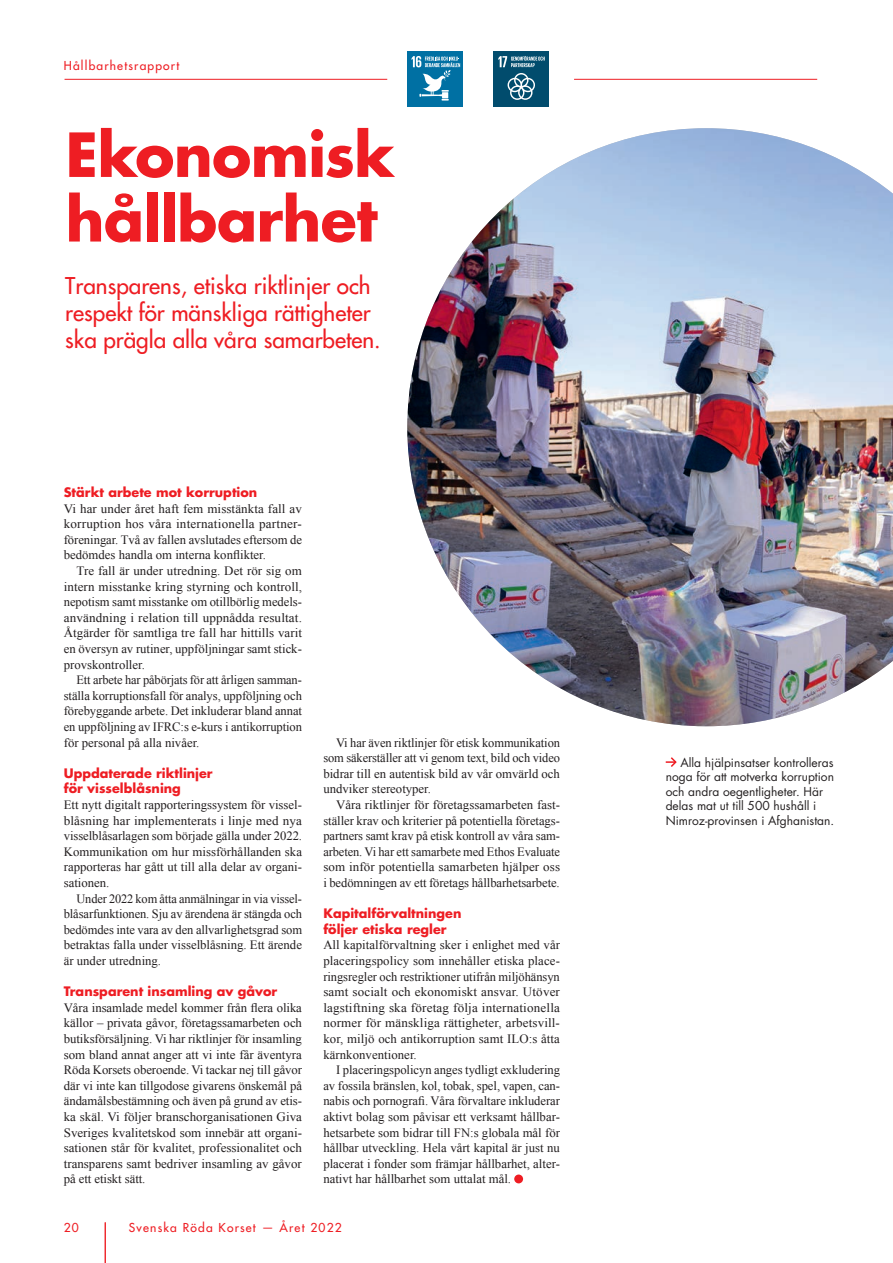
<style>
.page{position:relative;width:893px;height:1263px;background:#fff}
.page>*{position:absolute;margin:0;border:0;box-sizing:border-box;transform-origin:0 0}
.Rubrik_Stor_Röd{font:700 59.1px "Futura Std";letter-spacing:-.015em;color:#ee1d23}
.Ingress{font:500 22.5px/27px "Futura Std";color:#ee1d23}
.Brödtext{font:12.75px/15.6px "Times New Roman";color:#231f20;text-align:justify}
.Brödtext_ej_indrag{font:12.75px/15.6px "Times New Roman";color:#231f20;text-align:justify}
.Brödtext_ej_indrag-2{font:700 12.75px/15.6px "Futura Std";color:#ee1d23}
.Bildtext{font:12px/14.4px "Futura Std";color:#231f20}
.Vinjett_vänster{font:500 12px "Futura Std";letter-spacing:.1em;color:#ee1d23}
</style>
<div class="page">
<img style="left:407px;top:128px;width:486px;height:598px">
<hr style="left:105px;top:1222px;width:1px;height:41px;background:#ee1d23">
<div style="left:514px;top:1174px;width:9px;height:9px;background:#ee1d23;border-radius:50%"></div>
<hr style="left:574px;top:79px;width:243px;height:1px;background:#ee1d23">
<hr style="left:65px;top:79px;width:322px;height:1px;background:#ee1d23">
<div style="left:407px;top:51px;width:56px;height:56px;background:#0070a3"></div>
<svg style="left:412px;top:56px;width:48px;height:45px"></svg>
<div style="left:493px;top:51px;width:56px;height:56px;background:#014c6d"></div>
<svg style="left:508px;top:73px;width:27px;height:27px"></svg>
<svg style="left:498px;top:56px;width:47px;height:11px"></svg>
<svg style="left:666px;top:757px;width:11px;height:10px"></svg>
<p class="Vinjett_vänster" style="left:64px;top:58px;width:117px">Hållbarhetsrapport</p>
<p class="Rubrik_Stor_Röd" style="left:66px;top:115px;width:331px">Ekonomisk</p>
<p class="Rubrik_Stor_Röd" style="left:66px;top:180px;width:313px">hållbarhet</p>
<p class="Ingress" style="left:65px;top:272px;width:317px">Transparens, etiska riktlinjer och respekt för mänskliga rättigheter ska prägla alla våra samarbeten.</p>
<p class="Brödtext_ej_indrag-2" style="left:64px;top:484px;width:195px">Stärkt arbete mot korruption</p>
<p class="Brödtext_ej_indrag" style="left:64px;top:500px;width:240px">Vi har under året haft fem misstänkta fall av korruption hos våra internationella partner&shy;föreningar. Två av fallen avslutades eftersom de bedömdes handla om interna konflikter.</p>
<p class="Brödtext" style="left:64px;top:563px;width:240px;text-indent:13px">Tre fall är under utredning. Det rör sig om intern misstanke kring styrning och kontroll, nepotism samt misstanke om otillbörlig medels&shy;användning i relation till uppnådda resultat.<br>Åtgärder för samtliga tre fall har hittills varit en översyn av rutiner, uppföljningar samt stick&shy;provskontroller.</p>
<p class="Brödtext" style="left:64px;top:672px;width:240px;text-indent:13px">Ett arbete har påbörjats för att årligen samman&shy;ställa korruptionsfall för analys, uppföljning och förebyggande arbete. Det inkluderar bland annat en uppföljning av IFRC:s e-kurs i antikorruption för personal på alla nivåer.</p>
<p class="Brödtext_ej_indrag-2" style="left:64px;top:765px;width:150px">Uppdaterade riktlinjer för visselblåsning</p>
<p class="Brödtext_ej_indrag" style="left:64px;top:797px;width:240px">Ett nytt digitalt rapporteringssystem för vissel&shy;blåsning har implementerats i linje med nya visselblåsarlagen som började gälla under 2022.<br>Kommunikation om hur missförhållanden ska rapporteras har gått ut till alla delar av organi&shy;sationen.</p>
<p class="Brödtext" style="left:64px;top:890px;width:240px;text-indent:13px">Under 2022 kom åtta anmälningar in via vissel&shy;blåsarfunktionen. Sju av ärendena är stängda och bedömdes inte vara av den allvarlighetsgrad som betraktas falla under visselblåsning. Ett ärende är under utredning.</p>
<p class="Brödtext_ej_indrag-2" style="left:64px;top:983px;width:215px">Transparent insamling av gåvor</p>
<p class="Brödtext_ej_indrag" style="left:64px;top:999px;width:240px">Våra insamlade medel kommer från flera olika källor – privata gåvor, företagssamarbeten och butiksförsäljning. Vi har riktlinjer för insamling som bland annat anger att vi inte får äventyra Röda Korsets oberoende. Vi tackar nej till gåvor där vi inte kan tillgodose givarens önskemål på ändamålsbestämning och även på grund av etis&shy;ka skäl. Vi följer branschorganisationen Giva Sveriges kvalitetskod som innebär att organi&shy;sationen står för kvalitet, professionalitet och transparens samt bedriver insamling av gåvor på ett etiskt sätt.</p>
<p class="Brödtext" style="left:323px;top:734px;width:238px;text-indent:13px">Vi har även riktlinjer för etisk kommunikation som säkerställer att vi genom text, bild och video bidrar till en autentisk bild av vår omvärld och undviker stereotyper.</p>
<p class="Brödtext" style="left:323px;top:797px;width:238px;text-indent:13px">Våra riktlinjer för företagssamarbeten fast&shy;ställer krav och kriterier på potentiella företags&shy;partners samt krav på etisk kontroll av våra sam&shy;arbeten. Vi har ett samarbete med Ethos Evaluate som inför potentiella samarbeten hjälper oss i bedömningen av ett företags hållbarhetsarbete.</p>
<p class="Brödtext_ej_indrag-2" style="left:323px;top:905px;width:140px">Kapitalförvaltningen följer etiska regler</p>
<p class="Brödtext_ej_indrag" style="left:323px;top:937px;width:238px">All kapitalförvaltning sker i enlighet med vår placeringspolicy som innehåller etiska place&shy;ringsregler och restriktioner utifrån miljöhänsyn samt socialt och ekonomiskt ansvar. Utöver lagstiftning ska företag följa internationella normer för mänskliga rättigheter, arbetsvill&shy;kor, miljö och antikorruption samt ILO:s åtta kärnkonventioner.</p>
<p class="Brödtext" style="left:323px;top:1062px;width:238px;text-indent:13px">I placeringspolicyn anges tydligt exkludering av fossila bränslen, kol, tobak, spel, vapen, can&shy;nabis och pornografi. Våra förvaltare inkluderar aktivt bolag som påvisar ett verksamt hållbar&shy;hetsarbete som bidrar till FN:s globala mål för hållbar utveckling. Hela vårt kapital är just nu placerat i fonder som främjar hållbarhet, alter&shy;nativt har hållbarhet som uttalat mål.</p>
<p class="Vinjett_vänster" style="left:64px;top:1220px;width:17px">20</p>
<p class="Vinjett_vänster" style="left:129px;top:1220px;width:214px">Svenska Röda Korset — Året 2022</p>
<p class="Bildtext" style="left:666px;top:755px;width:170px;text-indent:15px">Alla hjälpinsatser kontrolleras noga för att motverka korruption och andra oegentligheter. Här delas mat ut till 500 hushåll i<br>Nimroz-provinsen i Afghanistan.</p>
</div>
